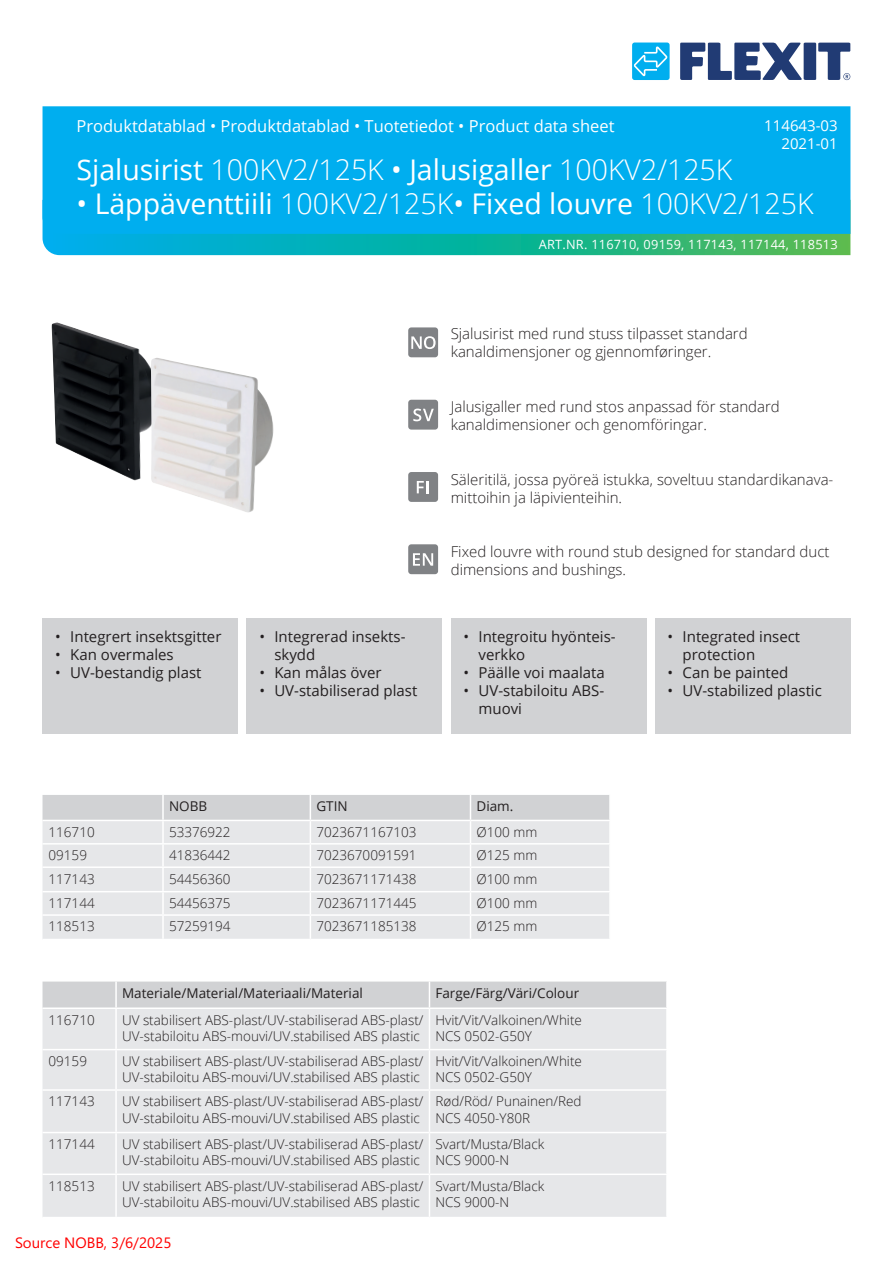
<style>
.page{position:relative;width:893px;height:1263px;background:#fff}
.page>*{position:absolute;margin:0;border:0;box-sizing:border-box;transform-origin:0 0}
.t1{font:28.5px "Open Sans";color:#fff}
.t2{font:16.5px "Open Sans";color:#fff}
.t3{font:300 15px/18px "Open Sans";color:#231f20}
.t4{font:15px/18px "Open Sans";color:#231f20}
.t5{font:15px "Segoe WP";color:#f00}
.t6{font:15px/18px "Open Sans";color:#fff;text-align:right}
.t7{font:300 13.5px/16.2px "Open Sans";color:#231f20}
.t8{font:13.5px "Open Sans";color:#231f20}
.t9{font:12.75px "Open Sans";letter-spacing:.02em;color:#fff}
.s1{font-weight:300}
</style>
<div class="page">
<svg style="left:680px;top:43px;width:170px;height:37px"></svg>
<div style="left:632px;top:43px;width:38px;height:37px;background:#00aeef;border-radius:3px"></div>
<svg style="left:634px;top:46px;width:34px;height:30px"></svg>
<svg style="left:43px;top:234px;width:807px;height:21px;background:#16b3a0"></svg>
<div style="left:43px;top:106px;width:807px;height:128px;background:#00aeef"></div>
<div style="left:43px;top:618px;width:195px;height:115px;background:#d1d2d4"></div>
<svg style="left:43px;top:795px;width:567px;height:144px;background:#e3e4e6"></svg>
<hr style="left:609px;top:916px;width:2px;height:23px;background:#fff">
<div style="left:247px;top:618px;width:195px;height:115px;background:#d1d2d4"></div>
<div style="left:451px;top:618px;width:195px;height:115px;background:#d1d2d4"></div>
<div style="left:655px;top:618px;width:195px;height:115px;background:#d1d2d4"></div>
<div style="left:408px;top:327px;width:30px;height:30px;background:#808285;border-radius:3px"></div>
<svg style="left:411px;top:336px;width:25px;height:13px"></svg>
<div style="left:408px;top:400px;width:30px;height:30px;background:#808285;border-radius:3px"></div>
<svg style="left:413px;top:409px;width:21px;height:12px"></svg>
<div style="left:408px;top:472px;width:30px;height:30px;background:#808285;border-radius:3px"></div>
<svg style="left:417px;top:481px;width:11px;height:12px"></svg>
<div style="left:408px;top:544px;width:30px;height:30px;background:#808285;border-radius:3px"></div>
<svg style="left:413px;top:553px;width:20px;height:13px"></svg>
<svg style="left:43px;top:981px;width:623px;height:236px;background:#e3e4e6"></svg>
<hr style="left:43px;top:1007px;width:73px;height:2px;background:#fff">
<hr style="left:429px;top:1007px;width:239px;height:2px;background:#fff">
<hr style="left:43px;top:1049px;width:73px;height:1px;background:#fff">
<hr style="left:429px;top:1049px;width:239px;height:1px;background:#fff">
<hr style="left:43px;top:1089px;width:73px;height:2px;background:#fff">
<hr style="left:429px;top:1173px;width:239px;height:2px;background:#fff">
<hr style="left:116px;top:1007px;width:313px;height:2px;background:#fff">
<hr style="left:115px;top:1009px;width:2px;height:40px;background:#fff">
<hr style="left:429px;top:1009px;width:1px;height:40px;background:#fff">
<hr style="left:116px;top:1049px;width:313px;height:1px;background:#fff">
<hr style="left:115px;top:1050px;width:2px;height:39px;background:#fff">
<hr style="left:429px;top:1050px;width:1px;height:39px;background:#fff">
<hr style="left:116px;top:1089px;width:313px;height:2px;background:#fff">
<hr style="left:115px;top:1091px;width:2px;height:41px;background:#fff">
<hr style="left:116px;top:1132px;width:313px;height:1px;background:#fff">
<hr style="left:115px;top:1133px;width:2px;height:40px;background:#fff">
<hr style="left:429px;top:1133px;width:1px;height:40px;background:#fff">
<hr style="left:116px;top:1173px;width:313px;height:2px;background:#fff">
<hr style="left:115px;top:1175px;width:2px;height:42px;background:#fff">
<hr style="left:429px;top:1175px;width:1px;height:42px;background:#fff">
<hr style="left:429px;top:1089px;width:239px;height:2px;background:#fff">
<hr style="left:429px;top:1091px;width:1px;height:41px;background:#fff">
<hr style="left:429px;top:1132px;width:239px;height:1px;background:#fff">
<img style="left:52px;top:322px;width:99px;height:159px">
<img style="left:151px;top:358px;width:123px;height:155px">
<p class="t2" style="left:77px;top:114px;width:539px">Produktdatablad • Produktdatablad • Tuotetiedot • Product data sheet</p>
<p class="t6" style="left:764px;top:116px;width:75px">114643-03<br>2021-01</p>
<h1 class="t1" style="left:77px;top:150px;width:657px">Sjalusirist <span class="s1">100KV2/125K</span> • Jalusigaller <span class="s1">100KV2/125K</span></h1>
<h1 class="t1" style="left:77px;top:184px;width:739px">• Läppäventtiili <span class="s1">100KV2/125K</span>• Fixed louvre <span class="s1">100KV2/125K</span></h1>
<p class="t9" style="left:539px;top:236px;width:301px">ART.NR. 116710, 09159, 117143, 117144, 118513</p>
<p class="t3" style="left:451px;top:324px;width:298px">Sjalusirist med rund stuss tilpasset standard kanaldimensjoner og gjennomføringer.</p>
<p class="t4" style="left:55px;top:627px;width:168px">• Integrert insektsgitter</p>
<p class="t4" style="left:55px;top:645px;width:120px">• Kan overmales</p>
<p class="t4" style="left:55px;top:663px;width:148px">• UV-bestandig plast</p>
<p class="t4" style="left:274px;top:627px;width:133px;text-indent:-15px">• Integrerad insekts&shy;skydd</p>
<p class="t4" style="left:259px;top:663px;width:124px">• Kan målas över</p>
<p class="t4" style="left:259px;top:681px;width:159px">• UV-stabiliserad plast</p>
<p class="t3" style="left:451px;top:397px;width:331px">Jalusigaller med rund stos anpassad för standard kanaldimensioner och genomföringar.</p>
<p class="t3" style="left:451px;top:470px;width:384px">Säleritilä, jossa pyöreä istukka, soveltuu standardikanava&shy;mittoihin ja läpivienteihin.</p>
<p class="t3" style="left:451px;top:542px;width:380px">Fixed louvre with round stub designed for standard duct dimensions and bushings.</p>
<p class="t4" style="left:478px;top:627px;width:139px;text-indent:-15px">• Integroitu hyönteis&shy;verkko</p>
<p class="t4" style="left:463px;top:663px;width:143px">• Päälle voi maalata</p>
<p class="t4" style="left:478px;top:681px;width:127px;text-indent:-15px">• UV-stabiloitu ABS&shy;muovi</p>
<p class="t4" style="left:683px;top:627px;width:119px;text-indent:-15px">• Integrated insect protection</p>
<p class="t4" style="left:668px;top:663px;width:122px">• Can be painted</p>
<p class="t4" style="left:668px;top:681px;width:156px">• UV-stabilized plastic</p>
<p class="t8" style="left:169px;top:797px;width:40px">NOBB</p>
<p class="t8" style="left:316px;top:797px;width:33px">GTIN</p>
<p class="t8" style="left:476px;top:797px;width:38px">Diam.</p>
<p class="t7" style="left:49px;top:823px;width:48px">116710</p>
<p class="t7" style="left:169px;top:823px;width:63px">53376922</p>
<p class="t7" style="left:316px;top:823px;width:102px">7023671167103</p>
<p class="t7" style="left:476px;top:823px;width:62px">Ø100 mm</p>
<p class="t7" style="left:49px;top:847px;width:40px">09159</p>
<p class="t7" style="left:169px;top:847px;width:63px">41836442</p>
<p class="t7" style="left:316px;top:847px;width:102px">7023670091591</p>
<p class="t7" style="left:476px;top:847px;width:62px">Ø125 mm</p>
<p class="t7" style="left:49px;top:870px;width:48px">117143</p>
<p class="t7" style="left:169px;top:870px;width:63px">54456360</p>
<p class="t7" style="left:316px;top:870px;width:102px">7023671171438</p>
<p class="t7" style="left:476px;top:870px;width:62px">Ø100 mm</p>
<p class="t7" style="left:49px;top:895px;width:48px">117144</p>
<p class="t7" style="left:169px;top:895px;width:63px">54456375</p>
<p class="t7" style="left:316px;top:895px;width:102px">7023671171445</p>
<p class="t7" style="left:476px;top:895px;width:62px">Ø100 mm</p>
<p class="t7" style="left:49px;top:918px;width:48px">118513</p>
<p class="t7" style="left:169px;top:918px;width:63px">57259194</p>
<p class="t7" style="left:316px;top:918px;width:102px">7023671185138</p>
<p class="t7" style="left:476px;top:918px;width:62px">Ø125 mm</p>
<p class="t8" style="left:122px;top:984px;width:242px">Materiale/Material/Materiaali/Material</p>
<p class="t8" style="left:435px;top:984px;width:145px">Farge/Färg/Väri/Colour</p>
<p class="t7" style="left:49px;top:1011px;width:48px">116710</p>
<p class="t7" style="left:122px;top:1011px;width:303px">UV stabilisert ABS-plast/UV-stabiliserad ABS-plast/<br>UV-stabiloitu ABS-mouvi/UV.stabilised ABS plastic</p>
<p class="t7" style="left:435px;top:1011px;width:148px">Hvit/Vit/Valkoinen/White<br>NCS 0502-G50Y</p>
<p class="t7" style="left:49px;top:1052px;width:40px">09159</p>
<p class="t7" style="left:122px;top:1052px;width:303px">UV stabilisert ABS-plast/UV-stabiliserad ABS-plast/<br>UV-stabiloitu ABS-mouvi/UV.stabilised ABS plastic</p>
<p class="t7" style="left:435px;top:1052px;width:148px">Hvit/Vit/Valkoinen/White<br>NCS 0502-G50Y</p>
<p class="t7" style="left:49px;top:1093px;width:48px">117143</p>
<p class="t7" style="left:122px;top:1093px;width:303px">UV stabilisert ABS-plast/UV-stabiliserad ABS-plast/<br>UV-stabiloitu ABS-mouvi/UV.stabilised ABS plastic</p>
<p class="t7" style="left:435px;top:1093px;width:148px">Rød/Röd/ Punainen/Red<br>NCS 4050-Y80R</p>
<p class="t7" style="left:49px;top:1135px;width:48px">117144</p>
<p class="t7" style="left:122px;top:1135px;width:303px">UV stabilisert ABS-plast/UV-stabiliserad ABS-plast/<br>UV-stabiloitu ABS-mouvi/UV.stabilised ABS plastic</p>
<p class="t7" style="left:435px;top:1135px;width:110px">Svart/Musta/Black<br>NCS 9000-N</p>
<p class="t7" style="left:49px;top:1177px;width:48px">118513</p>
<p class="t7" style="left:122px;top:1177px;width:303px">UV stabilisert ABS-plast/UV-stabiliserad ABS-plast/<br>UV-stabiloitu ABS-mouvi/UV.stabilised ABS plastic</p>
<p class="t7" style="left:435px;top:1177px;width:110px">Svart/Musta/Black<br>NCS 9000-N</p>
<p class="t5" style="left:15px;top:1232px;width:158px">Source NOBB, 3/6/2025</p>
</div>
